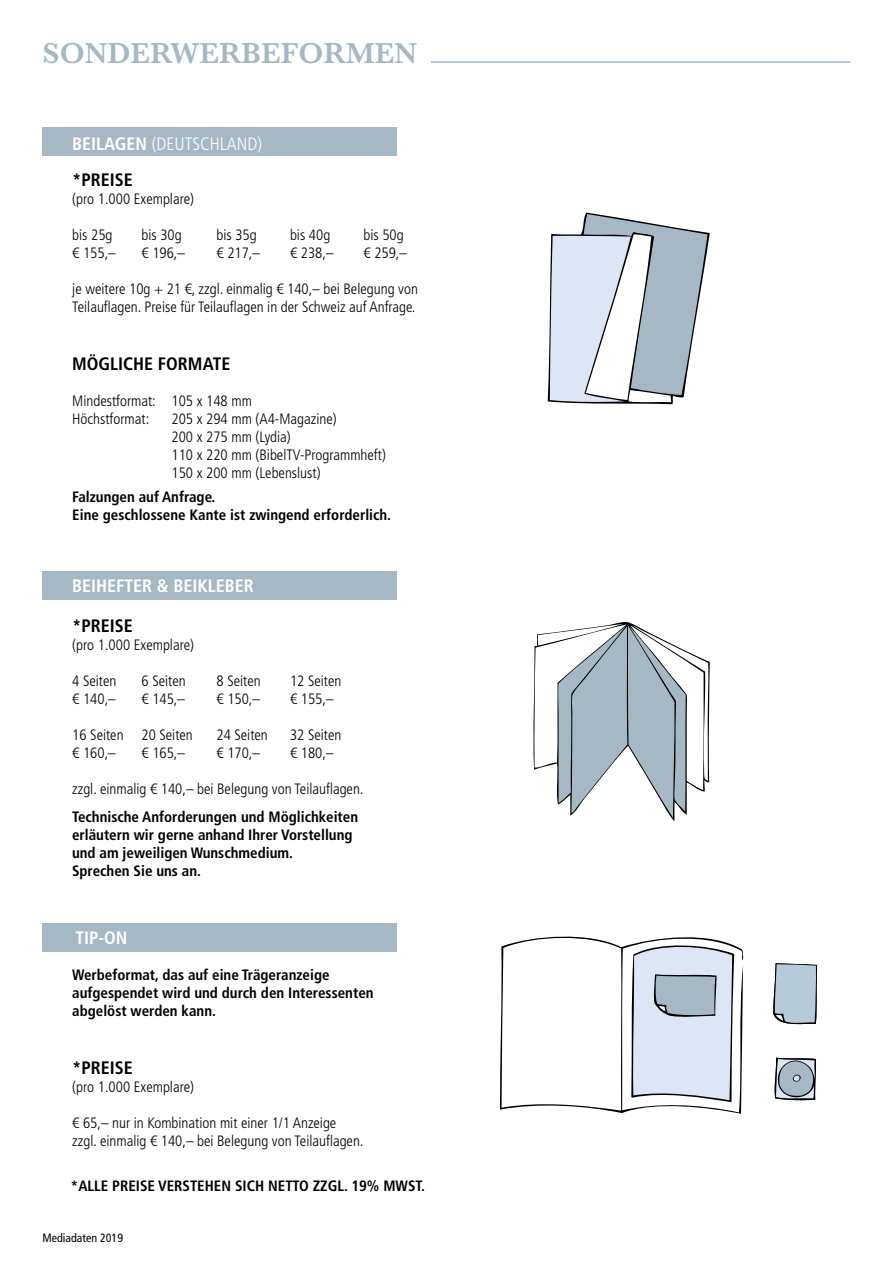
<style>
.page{position:relative;width:893px;height:1263px;background:#fff}
.page>*{position:absolute;margin:0;border:0;box-sizing:border-box;transform-origin:0 0}
.t1{font:600 30px "Baskerville";color:#a5b8c4}
.t2{font:700 condensed 18px "Frutiger LT Std";color:#000}
.t3{font:700 condensed 18px "Frutiger LT Std";color:#fff}
.t4{font:300 condensed 18px "Frutiger LT Std";color:#fff}
.t5{font:300 condensed 15px/18px "Frutiger LT Std";color:#000}
.t6{font:700 condensed 15px/18px "Frutiger LT Std";color:#000}
.t7{font:condensed 12px "Frutiger LT Std";color:#000}
.s1{font-weight:700}
</style>
<div class="page">
<div style="left:43px;top:127px;width:354px;height:29px;background:#a5b8c4"></div>
<div style="left:43px;top:571px;width:354px;height:29px;background:#a5b8c4"></div>
<hr style="left:431px;top:61px;width:419px;height:2px;background:#a5b8c4">
<svg style="left:548px;top:213px;width:162px;height:192px"></svg>
<div style="left:43px;top:923px;width:354px;height:29px;background:#a5b8c4"></div>
<svg style="left:533px;top:622px;width:177px;height:199px"></svg>
<svg style="left:500px;top:936px;width:244px;height:178px"></svg>
<svg style="left:773px;top:963px;width:44px;height:62px;background:#a9bac4"></svg>
<svg style="left:774px;top:1057px;width:42px;height:44px;background:#95a0a9"></svg>
<h1 class="t1" style="left:43px;top:32px;width:376px">SONDERWERBEFORMEN</h1>
<p class="t4" style="left:72px;top:133px;width:191px"><span class="s1">BEILAGEN</span> (DEUTSCHLAND)</p>
<p class="t2" style="left:72px;top:169px;width:62px">*PREISE</p>
<p class="t5" style="left:72px;top:190px;width:123px">(pro 1.000 Exemplare)</p>
<p class="t5" style="left:72px;top:226px;width:42px">bis 25g</p>
<p class="t5" style="left:142px;top:226px;width:42px">bis 30g</p>
<p class="t5" style="left:217px;top:226px;width:42px">bis 35g</p>
<p class="t5" style="left:290px;top:226px;width:42px">bis 40g</p>
<p class="t5" style="left:364px;top:226px;width:42px">bis 50g</p>
<p class="t5" style="left:72px;top:244px;width:45px">€ 155,–</p>
<p class="t5" style="left:142px;top:244px;width:45px">€ 196,–</p>
<p class="t5" style="left:217px;top:244px;width:45px">€ 217,–</p>
<p class="t5" style="left:290px;top:244px;width:45px">€ 238,–</p>
<p class="t5" style="left:364px;top:244px;width:45px">€ 259,–</p>
<p class="t5" style="left:72px;top:280px;width:347px">je weitere 10g + 21 €, zzgl. einmalig € 140,– bei Belegung von<br>Teilauflagen. Preise für Teilauflagen in der Schweiz auf Anfrage.</p>
<p class="t2" style="left:72px;top:353px;width:160px">MÖGLICHE FORMATE</p>
<p class="t5" style="left:72px;top:392px;width:181px">Mindestformat: 105 x 148 mm<br>Höchstformat:</p>
<p class="t5" style="left:172px;top:410px;width:216px">205 x 294 mm (A4-Magazine)<br>200 x 275 mm (Lydia)<br>110 x 220 mm (BibelTV-Programmheft)<br>150 x 200 mm (Lebenslust)</p>
<p class="t6" style="left:72px;top:488px;width:320px">Falzungen auf Anfrage.<br>Eine geschlossene Kante ist zwingend erforderlich.</p>
<p class="t3" style="left:72px;top:575px;width:183px">BEIHEFTER &amp; BEIKLEBER</p>
<p class="t2" style="left:72px;top:615px;width:62px">*PREISE</p>
<p class="t5" style="left:72px;top:635px;width:123px">(pro 1.000 Exemplare)</p>
<p class="t5" style="left:72px;top:671px;width:46px">4 Seiten</p>
<p class="t5" style="left:142px;top:671px;width:46px">6 Seiten</p>
<p class="t5" style="left:217px;top:671px;width:46px">8 Seiten</p>
<p class="t5" style="left:290px;top:671px;width:53px">12 Seiten</p>
<p class="t5" style="left:72px;top:689px;width:45px">€ 140,–</p>
<p class="t5" style="left:142px;top:689px;width:45px">€ 145,–</p>
<p class="t5" style="left:217px;top:689px;width:45px">€ 150,–</p>
<p class="t5" style="left:290px;top:689px;width:45px">€ 155,–</p>
<p class="t5" style="left:72px;top:725px;width:122px">16 Seiten 20 Seiten</p>
<p class="t5" style="left:217px;top:725px;width:53px">24 Seiten</p>
<p class="t5" style="left:290px;top:725px;width:53px">32 Seiten</p>
<p class="t5" style="left:72px;top:743px;width:45px">€ 160,–</p>
<p class="t5" style="left:142px;top:743px;width:45px">€ 165,–</p>
<p class="t5" style="left:217px;top:743px;width:45px">€ 170,–</p>
<p class="t5" style="left:290px;top:743px;width:45px">€ 180,–</p>
<p class="t5" style="left:72px;top:779px;width:293px">zzgl. einmalig € 140,– bei Belegung von Teilauflagen.</p>
<p class="t6" style="left:72px;top:808px;width:288px">Technische Anforderungen und Möglichkeiten erläutern wir gerne anhand Ihrer Vorstellung und am jeweiligen Wunschmedium.<br>Sprechen Sie uns an.</p>
<p class="t3" style="left:75px;top:927px;width:54px">TIP-ON</p>
<p class="t6" style="left:72px;top:966px;width:303px">Werbeformat, das auf eine Trägeranzeige aufgespendet wird und durch den Interessenten abgelöst werden kann.</p>
<p class="t2" style="left:72px;top:1057px;width:62px">*PREISE</p>
<p class="t5" style="left:72px;top:1077px;width:123px">(pro 1.000 Exemplare)</p>
<p class="t5" style="left:72px;top:1113px;width:293px">€ 65,– nur in Kombination mit einer 1/1 Anzeige zzgl. einmalig € 140,– bei Belegung von Teilauflagen.</p>
<p class="t6" style="left:71px;top:1177px;width:356px">*ALLE PREISE VERSTEHEN SICH NETTO ZZGL. 19% MWST.</p>
<p class="t7" style="left:43px;top:1230px;width:82px">Mediadaten 2019</p>
</div>
